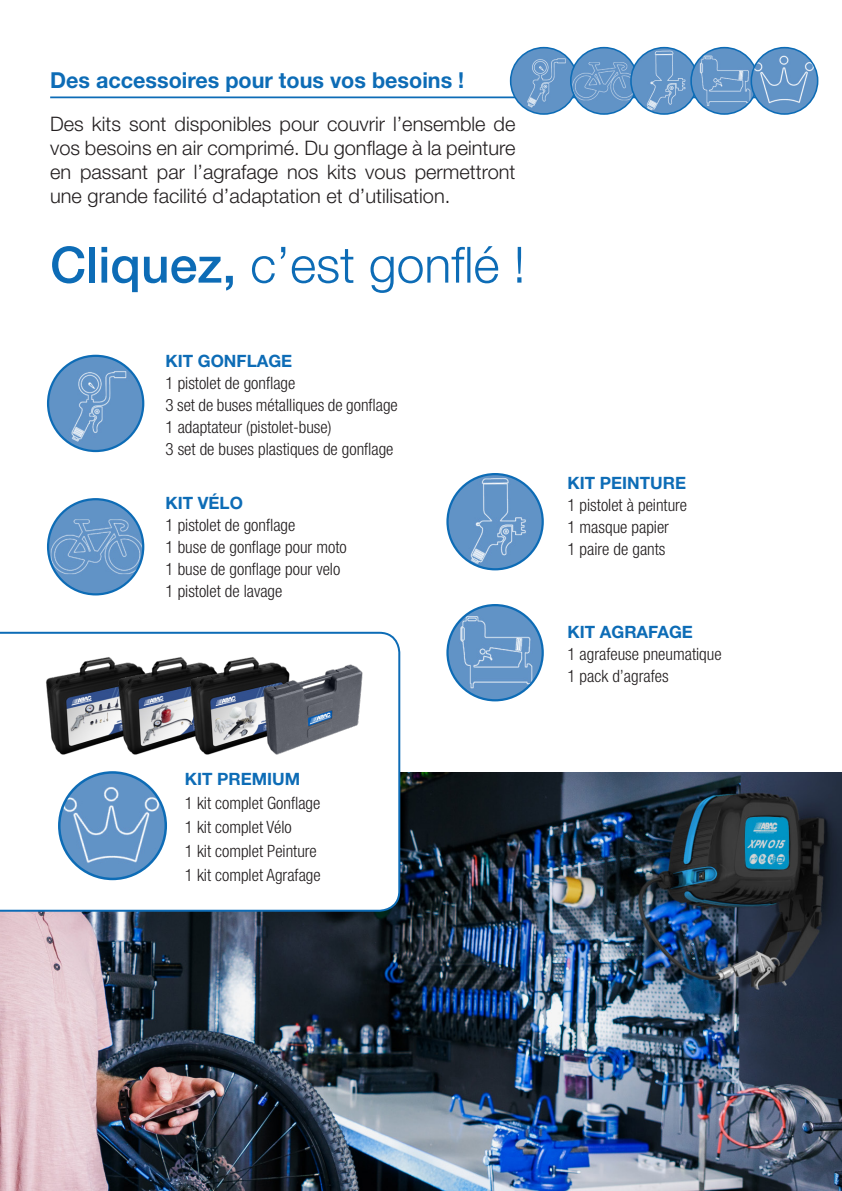
<style>
.page{position:relative;width:842px;height:1191px;background:#fff}
.page>*{position:absolute;margin:0;border:0;box-sizing:border-box;transform-origin:0 0}
.Tekst{font:300 50px "Helvetica Neue LT Std";color:#0d6cb6}
.Tekst-2{font:700 22px "Helvetica Neue LT Std";color:#0d6cb6}
.Tekst-3{font:300 20px/24px "Helvetica Neue LT Std";color:#231f20;text-align:justify}
.Tekst-4{font:300 condensed 17px "Helvetica Neue LT Std";color:#231f20}
.Tekst-5{font:700 17px "Helvetica Neue LT Std";color:#0d6cb6}
.s1{font-weight:500}
</style>
<div class="page">
<img style="left:0;top:772px;width:842px;height:419px">
<svg style="left:0;top:632px;width:400px;height:279px"></svg>
<hr style="left:50px;top:96px;width:750px;height:2px;background:#0d6cb6">
<img style="left:40px;top:655px;width:73px;height:103px">
<img style="left:113px;top:655px;width:72px;height:103px">
<img style="left:185px;top:655px;width:111px;height:103px">
<img style="left:257px;top:662px;width:111px;height:98px">
<img style="left:48px;top:356px;width:95px;height:95px;border-radius:48px">
<div style="left:47px;top:355px;width:97px;height:97px;border:2px solid #0d6cb6;border-radius:50%"></div>
<img style="left:48px;top:499px;width:95px;height:95px;border-radius:48px">
<div style="left:47px;top:498px;width:97px;height:97px;border:2px solid #0d6cb6;border-radius:50%"></div>
<img style="left:447px;top:474px;width:96px;height:95px;border-radius:48px">
<div style="left:446px;top:473px;width:98px;height:97px;border:2px solid #0d6cb6;border-radius:50%"></div>
<img style="left:447px;top:605px;width:96px;height:95px;border-radius:48px">
<div style="left:446px;top:604px;width:98px;height:97px;border:2px solid #0d6cb6;border-radius:50%"></div>
<img style="left:511px;top:48px;width:66px;height:66px;border-radius:33px">
<div style="left:510px;top:47px;width:68px;height:68px;border:2px solid #0d6cb6;border-radius:50%"></div>
<img style="left:571px;top:48px;width:66px;height:66px;border-radius:33px">
<div style="left:570px;top:47px;width:68px;height:68px;border:2px solid #0d6cb6;border-radius:50%"></div>
<img style="left:631px;top:48px;width:66px;height:66px;border-radius:33px">
<div style="left:630px;top:47px;width:68px;height:68px;border:2px solid #0d6cb6;border-radius:50%"></div>
<img style="left:691px;top:48px;width:66px;height:66px;border-radius:33px">
<div style="left:690px;top:47px;width:68px;height:68px;border:2px solid #0d6cb6;border-radius:50%"></div>
<img style="left:751px;top:48px;width:67px;height:66px;border-radius:33px">
<div style="left:750px;top:47px;width:68px;height:68px;border:2px solid #0d6cb6;border-radius:50%"></div>
<img style="left:59px;top:772px;width:107px;height:107px;border-radius:53px">
<div style="left:58px;top:771px;width:109px;height:109px;border:3px solid #0d6cb6;border-radius:50%"></div>
<p class="Tekst-2" style="left:50px;top:66px;width:416px">Des accessoires pour tous vos besoins !</p>
<p class="Tekst-3" style="left:50px;top:112px;width:467px">Des kits sont disponibles pour couvrir l’ensemble de vos besoins en air comprimé. Du gonflage à la peinture en passant par l’agrafage nos kits vous permettront une grande facilité d’adaptation et d’utilisation.</p>
<p class="Tekst" style="left:50px;top:234px;width:477px"><span class="s1">Cliquez,</span> c’est gonflé !</p>
<p class="Tekst-5" style="left:165px;top:350px;width:128px">KIT GONFLAGE</p>
<p class="Tekst-4" style="left:165px;top:373px;width:131px">1 pistolet de gonflage</p>
<p class="Tekst-4" style="left:165px;top:395px;width:234px">3 set de buses métalliques de gonflage</p>
<p class="Tekst-4" style="left:165px;top:417px;width:168px">1 adaptateur (pistolet-buse)</p>
<p class="Tekst-4" style="left:165px;top:439px;width:230px">3 set de buses plastiques de gonflage</p>
<p class="Tekst-5" style="left:165px;top:493px;width:79px">KIT VÉLO</p>
<p class="Tekst-4" style="left:165px;top:515px;width:131px">1 pistolet de gonflage</p>
<p class="Tekst-4" style="left:165px;top:537px;width:183px">1 buse de gonflage pour moto</p>
<p class="Tekst-4" style="left:165px;top:559px;width:176px">1 buse de gonflage pour velo</p>
<p class="Tekst-4" style="left:165px;top:581px;width:118px">1 pistolet de lavage</p>
<p class="Tekst-5" style="left:185px;top:768px;width:117px">KIT PREMIUM</p>
<p class="Tekst-4" style="left:185px;top:793px;width:137px">1 kit complet Gonflage</p>
<p class="Tekst-4" style="left:185px;top:817px;width:108px">1 kit complet Vélo</p>
<p class="Tekst-4" style="left:185px;top:841px;width:134px">1 kit complet Peinture</p>
<p class="Tekst-4" style="left:185px;top:865px;width:137px">1 kit complet Agrafage</p>
<p class="Tekst-5" style="left:567px;top:472px;width:120px">KIT PEINTURE</p>
<p class="Tekst-4" style="left:567px;top:495px;width:121px">1 pistolet à peinture</p>
<p class="Tekst-4" style="left:567px;top:517px;width:103px">1 masque papier</p>
<p class="Tekst-4" style="left:567px;top:539px;width:100px">1 paire de gants</p>
<p class="Tekst-5" style="left:567px;top:621px;width:127px">KIT AGRAFAGE</p>
<p class="Tekst-4" style="left:567px;top:644px;width:156px">1 agrafeuse pneumatique</p>
<p class="Tekst-4" style="left:567px;top:666px;width:103px">1 pack d’agrafes</p>
</div>
